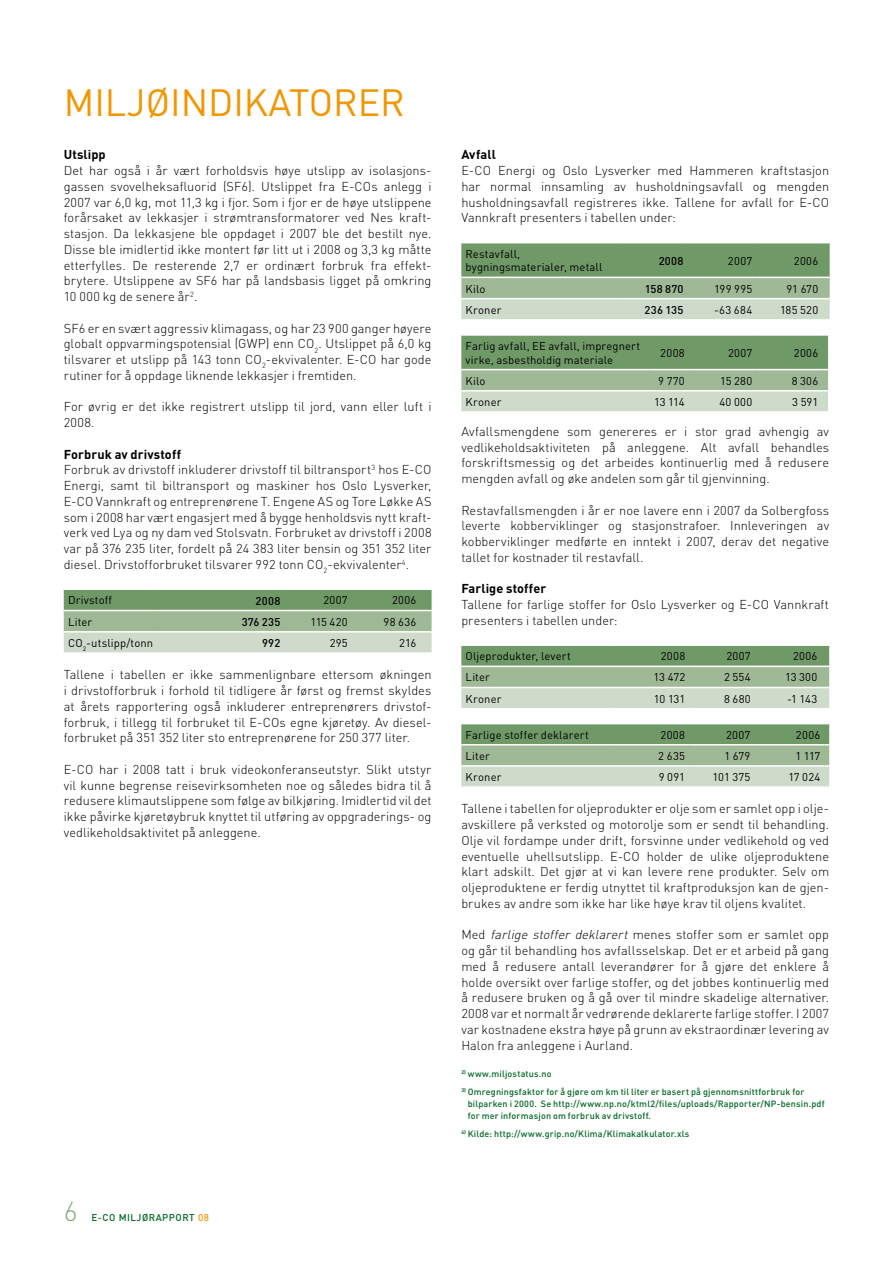
<style>
.page{position:relative;width:893px;height:1263px;background:#fff}
.page>*{position:absolute;margin:0;border:0;box-sizing:border-box;transform-origin:0 0}
.t1{font:37.5px "DIN";color:#f29500}
.t2{font:300 27px "DIN";color:#87a87e}
.t3{font:300 12.75px/15.8px "DIN";letter-spacing:.005em;color:#000}
.t4{font:700 12.75px "DIN";letter-spacing:.005em;color:#000}
.t5{font:11.25px/13.5px "DIN";letter-spacing:.025em;color:#000}
.t6{font:500 11.25px "DIN";letter-spacing:.02em;color:#000}
.t7{font:500 9.75px "DIN";letter-spacing:.05em;color:#006624}
.t8{font:500 9px/12px "DIN";letter-spacing:.02em;color:#006624}
.s1{font-weight:700}
.s2{color:#f29500}
.s3{font-style:italic}
</style>
<div class="page">
<svg style="left:64px;top:589px;width:368px;height:64px;background:#a6be9f"></svg>
<svg style="left:461px;top:242px;width:369px;height:78px;background:#9db897"></svg>
<svg style="left:461px;top:335px;width:367px;height:77px;background:#9cb895"></svg>
<svg style="left:461px;top:645px;width:368px;height:63px;background:#a5be9e"></svg>
<svg style="left:461px;top:723px;width:368px;height:64px;background:#a6bfa0"></svg>
<h1 class="t1" style="left:64px;top:79px;width:343px">Mi ljøi ndi katorer</h1>
<p class="t4" style="left:64px;top:146px;width:43px">Utslipp</p>
<p class="t3" style="left:64px;top:163px;width:369px">Det har også i år vært forholdsvis høye utslipp av isolasjons&shy;gassen svovelheksafluorid (SF6). Utslippet fra E-COs anlegg i 2007 var 6,0 kg, mot 11,3 kg i fjor. Som i fjor er de høye utslippene forårsaket av lekkasjer i strømtransformatorer ved Nes kraft&shy;stasjon. Da lekkasjene ble oppdaget i 2007 ble det bestilt nye.<br>Disse ble imidlertid ikke montert før litt ut i 2008 og 3,3 kg måtte etterfylles. De resterende 2,7 er ordinært forbruk fra effekt&shy;brytere. Utslippene av SF6 har på landsbasis ligget på omkring 10 000 kg de senere år<sup>2</sup>.</p>
<p class="t3" style="left:64px;top:320px;width:369px;text-align:justify">SF6 er en svært aggressiv klimagass, og har 23 900 ganger høyere globalt oppvarmingspotensial (GWP) enn CO<sub>2</sub>. Utslippet på 6,0 kg tilsvarer et utslipp på 143 tonn CO<sub>2</sub>-ekvivalenter. E-CO har gode rutiner for å oppdage liknende lekkasjer i fremtiden.</p>
<p class="t3" style="left:64px;top:399px;width:369px">For øvrig er det ikke registrert utslipp til jord, vann eller luft i<br>2008.</p>
<p class="t3" style="left:64px;top:446px;width:369px"><span class="s1">Forbruk av drivstoff<br></span>Forbruk av drivstoff inkluderer drivstoff til biltransport<sup>3</sup> hos E-CO Energi, samt til biltransport og maskiner hos Oslo Lysverker, E-CO Vannkraft og entreprenørene T. Engene AS og Tore Løkke AS som i 2008 har vært engasjert med å bygge henholdsvis nytt kraft&shy;verk ved Lya og ny dam ved Stolsvatn. Forbruket av drivstoff i 2008 var på 376 235 liter, fordelt på 24 383 liter bensin og 351 352 liter diesel. Drivstofforbruket tilsvarer 992 tonn CO<sub>2</sub>-ekvivalenter<sup>4</sup>.</p>
<p class="t5" style="left:68px;top:593px;width:46px">D rivstoff</p>
<p class="t6" style="left:256px;top:593px;width:26px">2008</p>
<p class="t5" style="left:323px;top:593px;width:26px">2007</p>
<p class="t5" style="left:392px;top:593px;width:26px">2006</p>
<p class="t5" style="left:68px;top:615px;width:26px">Liter</p>
<p class="t6" style="left:242px;top:614px;width:40px">376 235</p>
<p class="t5" style="left:310px;top:615px;width:39px">115 420</p>
<p class="t5" style="left:384px;top:615px;width:34px">98 636</p>
<p class="t5" style="left:68px;top:636px;width:87px">CO <sub>2</sub>-utslipp/tonn</p>
<p class="t6" style="left:262px;top:636px;width:20px">992</p>
<p class="t5" style="left:330px;top:636px;width:20px">295</p>
<p class="t5" style="left:399px;top:636px;width:19px">216</p>
<p class="t3" style="left:64px;top:667px;width:369px">Tallene i tabellen er ikke sammenlignbare ettersom økningen i drivstofforbruk i forhold til tidligere år først og fremst skyldes at årets rapportering også inkluderer entreprenørers drivstof&shy;forbruk, i tillegg til forbruket til E-COs egne kjøretøy. Av diesel&shy;forbruket på 351 352 liter sto entreprenørene for 250 377 liter.</p>
<p class="t3" style="left:64px;top:761px;width:369px;text-align:justify">E-CO har i 2008 tatt i bruk videokonferanseutstyr. Slikt utstyr vil kunne begrense reisevirksomheten noe og således bidra til å redusere klimautslippene som følge av bilkjøring. Imidlertid vil det ikke påvirke kjøretøybruk knyttet til utføring av oppgraderings- og vedlikeholdsaktivitet på anleggene.</p>
<h2 class="t2" style="left:64px;top:1194px;width:15px">6</h2>
<p class="t7" style="left:91px;top:1211px;width:119px">E-CO MILJØRAPPORT <span class="s2">08</span></p>
<p class="t4" style="left:461px;top:146px;width:36px">Avfall</p>
<p class="t3" style="left:461px;top:163px;width:369px;text-align:justify">E-CO Energi og Oslo Lysverker med Hammeren kraftstasjon har normal innsamling av husholdningsavfall og mengden husholdningsavfall registreres ikke. Tallene for avfall for E-CO Vannkraft presenters i tabellen under:</p>
<p class="t5" style="left:466px;top:247px;width:138px">Restavfall, bygningsmaterialer, metall</p>
<p class="t6" style="left:659px;top:253px;width:26px">2008</p>
<p class="t5" style="left:728px;top:254px;width:26px">2007</p>
<p class="t5" style="left:794px;top:254px;width:26px">2006</p>
<p class="t5" style="left:466px;top:282px;width:21px">Kilo</p>
<p class="t6" style="left:645px;top:281px;width:40px">158 870</p>
<p class="t5" style="left:714px;top:282px;width:40px">199 995</p>
<p class="t5" style="left:786px;top:282px;width:33px">91 670</p>
<p class="t5" style="left:466px;top:303px;width:37px">Kroner</p>
<p class="t6" style="left:645px;top:303px;width:40px">236 135</p>
<p class="t5" style="left:714px;top:303px;width:40px">-63 684</p>
<p class="t5" style="left:780px;top:303px;width:40px">185 520</p>
<p class="t5" style="left:466px;top:339px;width:176px">Farlig avfall, EE avfall, impregnert virke, asbestholdig materiale</p>
<p class="t5" style="left:660px;top:346px;width:26px">2008</p>
<p class="t5" style="left:728px;top:346px;width:26px">2007</p>
<p class="t5" style="left:794px;top:346px;width:26px">2006</p>
<p class="t5" style="left:466px;top:374px;width:21px">Kilo</p>
<p class="t5" style="left:658px;top:374px;width:28px">9 770</p>
<p class="t5" style="left:720px;top:374px;width:34px">15 280</p>
<p class="t5" style="left:792px;top:374px;width:28px">8 306</p>
<p class="t5" style="left:466px;top:395px;width:37px">Kroner</p>
<p class="t5" style="left:654px;top:395px;width:32px">13 114</p>
<p class="t5" style="left:719px;top:395px;width:35px">40 000</p>
<p class="t5" style="left:792px;top:395px;width:28px">3 591</p>
<p class="t3" style="left:461px;top:423px;width:369px;text-align:justify">Avfallsmengdene som genereres er i stor grad avhengig av vedlikeholdsaktiviteten på anleggene. Alt avfall behandles forskriftsmessig og det arbeides kontinuerlig med å redusere mengden avfall og øke andelen som går til gjenvinning.</p>
<p class="t3" style="left:461px;top:502px;width:369px;text-align:justify">Restavfallsmengden i år er noe lavere enn i 2007 da Solbergfoss leverte kobberviklinger og stasjonstrafoer. Innleveringen av kobberviklinger medførte en inntekt i 2007, derav det negative tallet for kostnader til restavfall.</p>
<p class="t4" style="left:461px;top:580px;width:86px">Farlige stoffer</p>
<p class="t3" style="left:461px;top:596px;width:369px">Tallene for farlige stoffer for Oslo Lysverker og E-CO Vannkraft presenters i tabellen under:</p>
<p class="t5" style="left:466px;top:649px;width:107px">Oljeprodukter, levert</p>
<p class="t5" style="left:661px;top:649px;width:26px">2008</p>
<p class="t5" style="left:726px;top:649px;width:26px">2007</p>
<p class="t5" style="left:793px;top:649px;width:26px">2006</p>
<p class="t5" style="left:466px;top:670px;width:26px">Liter</p>
<p class="t5" style="left:654px;top:670px;width:33px">13 472</p>
<p class="t5" style="left:724px;top:670px;width:28px">2 554</p>
<p class="t5" style="left:785px;top:670px;width:34px">13 300</p>
<p class="t5" style="left:466px;top:692px;width:37px">Kroner</p>
<p class="t5" style="left:654px;top:692px;width:33px">10 131</p>
<p class="t5" style="left:724px;top:692px;width:28px">8 680</p>
<p class="t5" style="left:787px;top:692px;width:32px">-1 143</p>
<p class="t5" style="left:466px;top:728px;width:125px">Farlige stoffer deklarert</p>
<p class="t5" style="left:661px;top:728px;width:26px">2008</p>
<p class="t5" style="left:726px;top:728px;width:26px">2007</p>
<p class="t5" style="left:796px;top:728px;width:26px">2006</p>
<p class="t5" style="left:466px;top:749px;width:26px">Liter</p>
<p class="t5" style="left:658px;top:749px;width:28px">2 635</p>
<p class="t5" style="left:724px;top:749px;width:27px">1 679</p>
<p class="t5" style="left:795px;top:749px;width:26px">1 117</p>
<p class="t5" style="left:466px;top:770px;width:37px">Kroner</p>
<p class="t5" style="left:659px;top:770px;width:28px">9 091</p>
<p class="t5" style="left:713px;top:770px;width:39px">101 375</p>
<p class="t5" style="left:788px;top:770px;width:33px">17 024</p>
<p class="t3" style="left:461px;top:801px;width:369px">Tallene i tabellen for oljeprodukter er olje som er samlet opp i olje&shy;avskillere på verksted og motorolje som er sendt til behandling.<br>Olje vil fordampe under drift, forsvinne under vedlikehold og ved eventuelle uhellsutslipp. E-CO holder de ulike oljeproduktene klart adskilt. Det gjør at vi kan levere rene produkter. Selv om oljeproduktene er ferdig utnyttet til kraftproduksjon kan de gjen&shy;brukes av andre som ikke har like høye krav til oljens kvalitet.</p>
<p class="t3" style="left:461px;top:927px;width:369px;text-align:justify">Med <span class="s3">farlige stoffer deklarert</span> menes stoffer som er samlet opp og går til behandling hos avfallsselskap. Det er et arbeid på gang med å redusere antall leverandører for å gjøre det enklere å holde oversikt over farlige stoffer, og det jobbes kontinuerlig med å redusere bruken og å gå over til mindre skadelige alternativer.<br>2008 var et normalt år vedrørende deklarerte farlige stoffer. I 2007 var kostnadene ekstra høye på grunn av ekstraordinær levering av Halon fra anleggene i Aurland.</p>
<p class="t8" style="left:461px;top:1068px;width:92px"><sup>2)</sup> www.miljostatus.no</p>
<p class="t8" style="left:468px;top:1086px;width:358px;text-indent:-6px"><sup>3)</sup> Omregningsfaktor for å gjøre om km til liter er basert på gjennomsnittforbruk for bilparken i 2000. Se http://www.np.no/ktml2/files/uploads/Rapporter/NP-bensin.pdf for mer informasjon om forbruk av drivstoff.</p>
<p class="t8" style="left:461px;top:1128px;width:230px"><sup>4)</sup> Kilde: http://www.grip.no/Klima/Klimakalkulator.xls</p>
</div>
